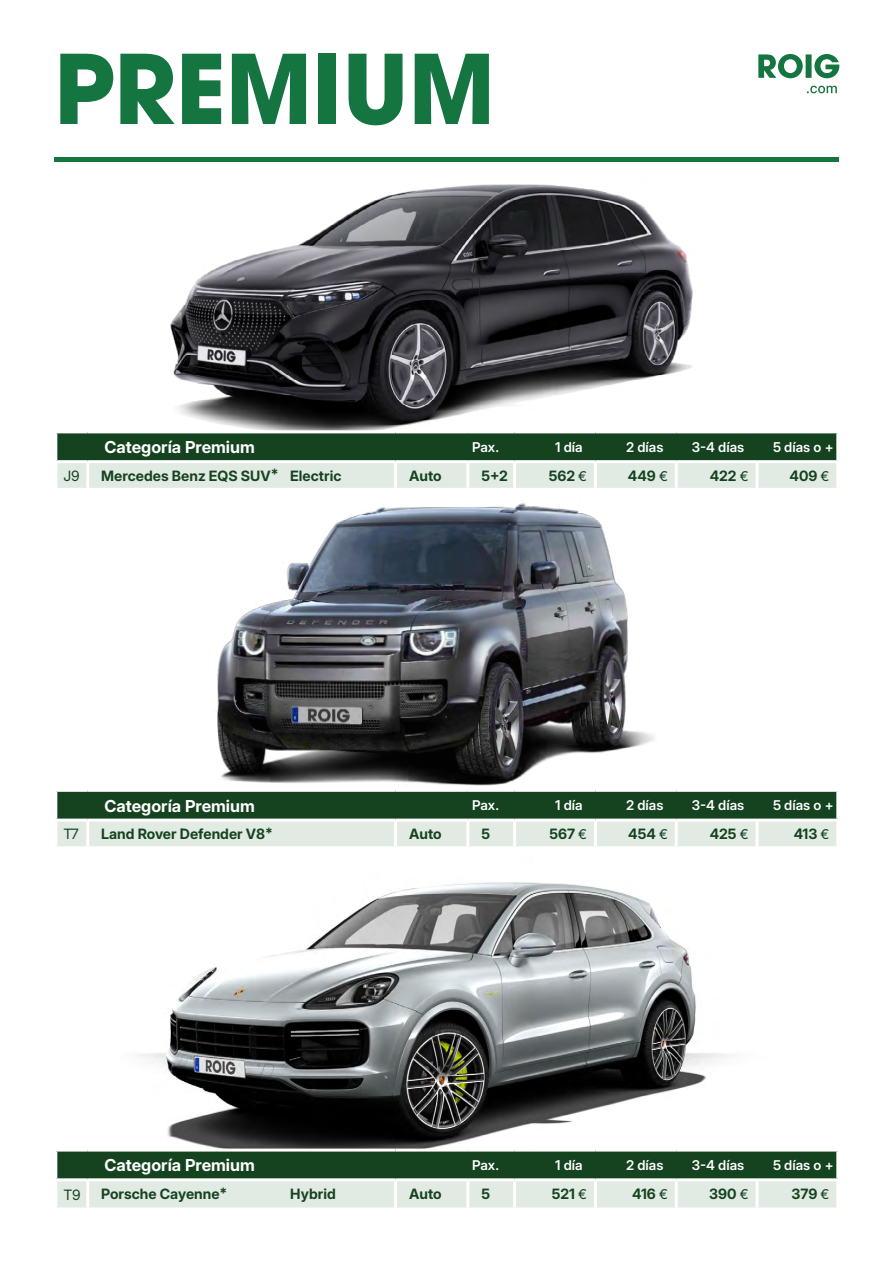
<style>
.page{position:relative;width:893px;height:1263px;background:#fff}
.page>*{position:absolute;margin:0;border:0;box-sizing:border-box;transform-origin:0 0}
.t1{font:700 94.95px "ITC Avant Garde Pro";letter-spacing:-.005em;color:#147540}
.t2{font:700 16.5px "Inter 24 pt";color:#fff}
.t3{font:700 14.25px "Inter 24 pt";color:#15431f}
.t4{font:14.25px "Inter 24 pt";color:#15431f}
.t5{font:600 13.5px "Inter 24 pt";color:#fff}
.s1{font-family:"Inter 18 pt";font-weight:400;font-size:13.5px}
</style>
<div class="page">
<img style="left:138px;top:882px;width:594px;height:266px">
<img style="left:170px;top:184px;width:523px;height:246px">
<img style="left:217px;top:503px;width:437px;height:283px">
<svg style="left:758px;top:54px;width:81px;height:24px"></svg>
<svg style="left:807px;top:86px;width:30px;height:7px"></svg>
<div style="left:54px;top:157px;width:785px;height:5px;background:#147540"></div>
<svg style="left:57px;top:433px;width:779px;height:55px;background:#78937e"></svg>
<hr style="left:54px;top:460px;width:34px;height:3px;background:#fff">
<hr style="left:88px;top:460px;width:308px;height:3px;background:#fff">
<hr style="left:86px;top:463px;width:3px;height:25px;background:#fff">
<hr style="left:396px;top:460px;width:72px;height:3px;background:#fff">
<hr style="left:394px;top:463px;width:3px;height:25px;background:#fff">
<hr style="left:468px;top:460px;width:47px;height:3px;background:#fff">
<hr style="left:466px;top:463px;width:3px;height:25px;background:#fff">
<hr style="left:515px;top:460px;width:80px;height:3px;background:#fff">
<hr style="left:513px;top:463px;width:3px;height:25px;background:#fff">
<hr style="left:595px;top:460px;width:81px;height:3px;background:#fff">
<hr style="left:594px;top:463px;width:3px;height:25px;background:#fff">
<hr style="left:676px;top:460px;width:81px;height:3px;background:#fff">
<hr style="left:675px;top:463px;width:3px;height:25px;background:#fff">
<hr style="left:757px;top:460px;width:82px;height:3px;background:#fff">
<hr style="left:755px;top:463px;width:3px;height:25px;background:#fff">
<svg style="left:57px;top:792px;width:779px;height:54px;background:#78937e"></svg>
<hr style="left:54px;top:818px;width:34px;height:3px;background:#fff">
<hr style="left:88px;top:818px;width:308px;height:3px;background:#fff">
<hr style="left:86px;top:821px;width:3px;height:25px;background:#fff">
<hr style="left:396px;top:818px;width:72px;height:3px;background:#fff">
<hr style="left:394px;top:821px;width:3px;height:25px;background:#fff">
<hr style="left:468px;top:818px;width:47px;height:3px;background:#fff">
<hr style="left:466px;top:821px;width:3px;height:25px;background:#fff">
<hr style="left:515px;top:818px;width:80px;height:3px;background:#fff">
<hr style="left:513px;top:821px;width:3px;height:25px;background:#fff">
<hr style="left:595px;top:818px;width:81px;height:3px;background:#fff">
<hr style="left:594px;top:821px;width:3px;height:25px;background:#fff">
<hr style="left:676px;top:818px;width:81px;height:3px;background:#fff">
<hr style="left:675px;top:821px;width:3px;height:25px;background:#fff">
<hr style="left:757px;top:818px;width:82px;height:3px;background:#fff">
<hr style="left:755px;top:821px;width:3px;height:25px;background:#fff">
<svg style="left:57px;top:1151px;width:779px;height:56px;background:#7b9681"></svg>
<hr style="left:54px;top:1178px;width:34px;height:3px;background:#fff">
<hr style="left:88px;top:1178px;width:308px;height:3px;background:#fff">
<hr style="left:86px;top:1181px;width:3px;height:26px;background:#fff">
<hr style="left:396px;top:1178px;width:72px;height:3px;background:#fff">
<hr style="left:394px;top:1181px;width:3px;height:26px;background:#fff">
<hr style="left:468px;top:1178px;width:47px;height:3px;background:#fff">
<hr style="left:466px;top:1181px;width:3px;height:26px;background:#fff">
<hr style="left:515px;top:1178px;width:80px;height:3px;background:#fff">
<hr style="left:513px;top:1181px;width:3px;height:26px;background:#fff">
<hr style="left:595px;top:1178px;width:81px;height:3px;background:#fff">
<hr style="left:594px;top:1181px;width:3px;height:26px;background:#fff">
<hr style="left:676px;top:1178px;width:81px;height:3px;background:#fff">
<hr style="left:675px;top:1181px;width:3px;height:26px;background:#fff">
<hr style="left:757px;top:1178px;width:82px;height:3px;background:#fff">
<hr style="left:755px;top:1181px;width:3px;height:26px;background:#fff">
<h1 class="t1" style="left:54px;top:26px;width:443px">PREMIUM</h1>
<p class="t2" style="left:104px;top:435px;width:152px">Categoría Premium</p>
<p class="t5" style="left:472px;top:437px;width:28px">Pax.</p>
<p class="t5" style="left:555px;top:437px;width:29px">1 día</p>
<p class="t5" style="left:626px;top:437px;width:39px">2 días</p>
<p class="t5" style="left:692px;top:437px;width:54px">3-4 días</p>
<p class="t5" style="left:773px;top:437px;width:62px">5 días o +</p>
<p class="t4" style="left:63px;top:465px;width:18px">J9</p>
<p class="t3" style="left:101px;top:465px;width:242px">Mercedes Benz EQS SUV* Electric</p>
<p class="t3" style="left:409px;top:465px;width:34px">Auto</p>
<p class="t3" style="left:481px;top:465px;width:28px">5+2</p>
<p class="t3" style="left:549px;top:465px;width:40px">562 <span class="s1">€</span></p>
<p class="t3" style="left:628px;top:465px;width:42px">449 <span class="s1">€</span></p>
<p class="t3" style="left:710px;top:465px;width:41px">422 <span class="s1">€</span></p>
<p class="t3" style="left:789px;top:465px;width:41px">409 <span class="s1">€</span></p>
<p class="t2" style="left:104px;top:793px;width:152px">Categoría Premium</p>
<p class="t5" style="left:472px;top:795px;width:28px">Pax.</p>
<p class="t5" style="left:555px;top:795px;width:29px">1 día</p>
<p class="t5" style="left:626px;top:795px;width:39px">2 días</p>
<p class="t5" style="left:692px;top:795px;width:54px">3-4 días</p>
<p class="t5" style="left:773px;top:795px;width:62px">5 días o +</p>
<p class="t4" style="left:63px;top:823px;width:17px">T7</p>
<p class="t3" style="left:101px;top:823px;width:173px">Land Rover Defender V8*</p>
<p class="t3" style="left:409px;top:823px;width:34px">Auto</p>
<p class="t3" style="left:481px;top:823px;width:10px">5</p>
<p class="t3" style="left:549px;top:823px;width:39px">567 <span class="s1">€</span></p>
<p class="t3" style="left:628px;top:823px;width:41px">454 <span class="s1">€</span></p>
<p class="t3" style="left:710px;top:823px;width:40px">425 <span class="s1">€</span></p>
<p class="t3" style="left:794px;top:823px;width:37px">413 <span class="s1">€</span></p>
<p class="t2" style="left:104px;top:1153px;width:152px">Categoría Premium</p>
<p class="t5" style="left:472px;top:1155px;width:28px">Pax.</p>
<p class="t5" style="left:555px;top:1155px;width:29px">1 día</p>
<p class="t5" style="left:626px;top:1155px;width:39px">2 días</p>
<p class="t5" style="left:692px;top:1155px;width:54px">3-4 días</p>
<p class="t5" style="left:773px;top:1155px;width:62px">5 días o +</p>
<p class="t4" style="left:63px;top:1184px;width:19px">T9</p>
<p class="t3" style="left:101px;top:1183px;width:128px">Porsche Cayenne*</p>
<p class="t3" style="left:290px;top:1183px;width:47px">Hybrid</p>
<p class="t3" style="left:409px;top:1183px;width:34px">Auto</p>
<p class="t3" style="left:481px;top:1183px;width:10px">5</p>
<p class="t3" style="left:552px;top:1183px;width:37px">521 <span class="s1">€</span></p>
<p class="t3" style="left:632px;top:1183px;width:37px">416 <span class="s1">€</span></p>
<p class="t3" style="left:709px;top:1183px;width:41px">390 <span class="s1">€</span></p>
<p class="t3" style="left:791px;top:1183px;width:39px">379 <span class="s1">€</span></p>
</div>
